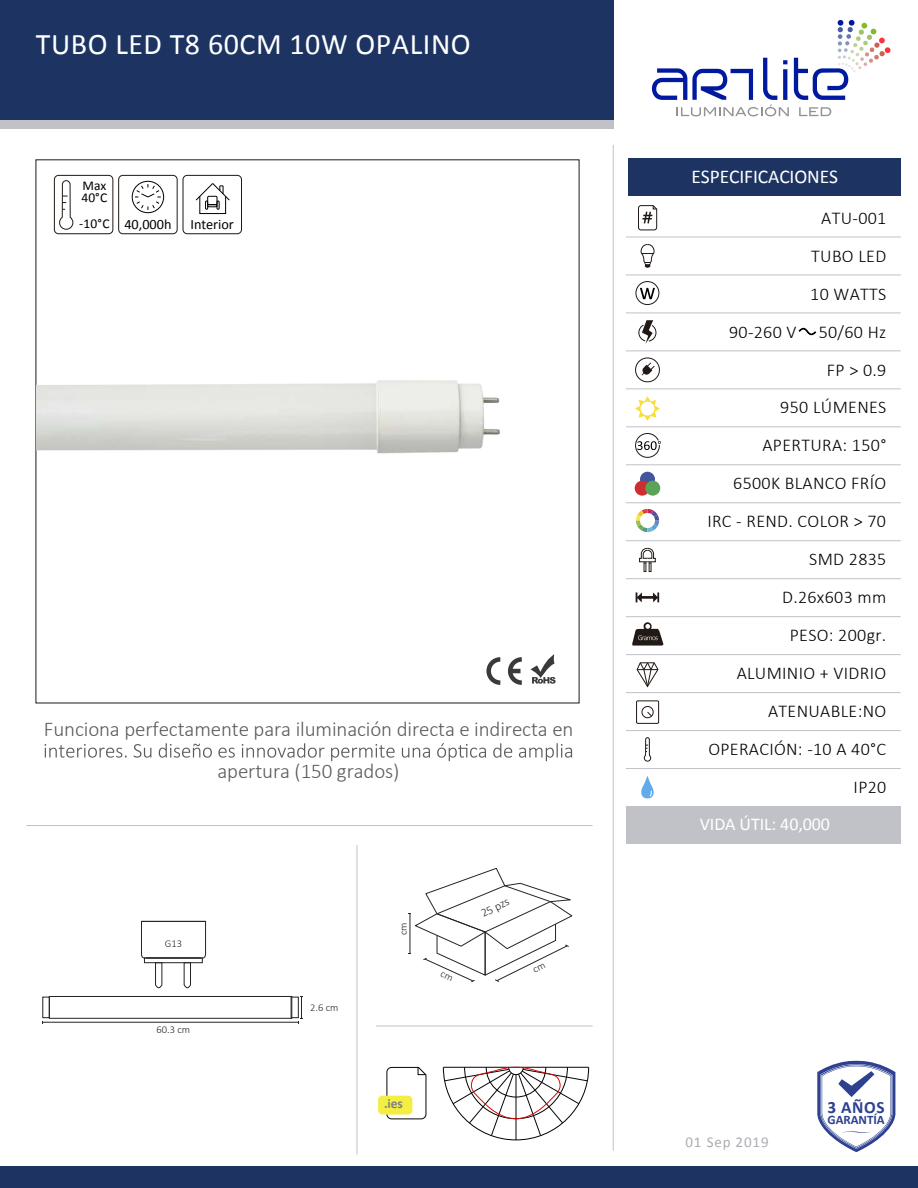
<style>
.page{position:relative;width:918px;height:1188px;background:#fff}
.page>*{position:absolute;margin:0;border:0;box-sizing:border-box;transform-origin:0 0}
.t1{font:30px "Calibri";letter-spacing:.015em;color:#fff}
.t2{font:300 21px/42px "Calibri";letter-spacing:-.005em;color:#5b5b5f;text-align:center}
.t3{font:19.5px "Calibri";letter-spacing:-.005em;color:#fff}
.t4{font:300 18px/38px "Calibri";letter-spacing:.02em;color:#000;text-align:right}
.t5{font:18px "Calibri";letter-spacing:-.005em;color:#fff}
.t6{font:700 17.25px "Calibri";color:#2d4190}
.t7{font:15px "Calibri";letter-spacing:.055em;color:#adacb2}
.t8{font:14.25px "Calibri";color:#000}
.t9{font:13.5px/12px "Calibri";color:#000}
.t10{font:700 13.5px "Calibri";color:#7f8080}
.t11{font:700 12.9px "Calibri";letter-spacing:-.005em;color:#2d4190}
.t12{font:300 12px "Calibri";color:#262424}
.t13{font:300 10.5px "Calibri";color:#262423}
.t14{font:300 10.5px "Calibri";color:#262424}
.s1{font-size:13.5px}
</style>
<div class="page">
<div style="left:629px;top:158px;width:272px;height:38px;background:#1d3463"></div>
<div style="left:0;top:120px;width:613px;height:9px;background:#c1c2c8"></div>
<div style="left:0;top:0;width:613px;height:120px;background:#1d3463"></div>
<div style="left:0;top:1167px;width:918px;height:21px;background:#1d3463"></div>
<hr style="left:357px;top:845px;width:1px;height:309px;background:#c1c2c8">
<hr style="left:626px;top:768px;width:275px;height:1px;background:#c1c2c8">
<hr style="left:626px;top:730px;width:275px;height:1px;background:#c1c2c8">
<hr style="left:626px;top:806px;width:275px;height:1px;background:#c1c2c8">
<hr style="left:626px;top:692px;width:275px;height:1px;background:#c1c2c8">
<hr style="left:626px;top:654px;width:275px;height:1px;background:#c1c2c8">
<hr style="left:626px;top:616px;width:275px;height:1px;background:#c1c2c8">
<hr style="left:626px;top:578px;width:275px;height:1px;background:#c1c2c8">
<hr style="left:626px;top:540px;width:275px;height:1px;background:#c1c2c8">
<hr style="left:626px;top:502px;width:275px;height:1px;background:#c1c2c8">
<hr style="left:626px;top:464px;width:275px;height:1px;background:#c1c2c8">
<hr style="left:626px;top:426px;width:275px;height:1px;background:#c1c2c8">
<hr style="left:626px;top:388px;width:275px;height:1px;background:#c1c2c8">
<hr style="left:626px;top:350px;width:275px;height:1px;background:#c1c2c8">
<hr style="left:626px;top:313px;width:275px;height:1px;background:#c1c2c8">
<hr style="left:626px;top:275px;width:275px;height:1px;background:#c1c2c8">
<hr style="left:626px;top:237px;width:275px;height:1px;background:#c1c2c8">
<hr style="left:613px;top:145px;width:1px;height:1006px;background:#c1c2c8">
<hr style="left:26px;top:825px;width:567px;height:1px;background:#c1c2c8">
<hr style="left:376px;top:1026px;width:217px;height:1px;background:#c1c2c8">
<svg style="left:817px;top:1061px;width:79px;height:91px"></svg>
<svg style="left:386px;top:1066px;width:41px;height:54px"></svg>
<div style="left:378px;top:1096px;width:34px;height:19px;background:#f4ed42;border-radius:4px"></div>
<svg style="left:652px;top:20px;width:239px;height:96px"></svg>
<svg style="left:45px;top:743px;width:527px;height:18px"></svg>
<div style="left:626px;top:807px;width:275px;height:37px;background:#c1c2c8"></div>
<svg style="left:638px;top:205px;width:19px;height:26px"></svg>
<svg style="left:641px;top:244px;width:13px;height:24px"></svg>
<div style="left:636px;top:281px;width:23px;height:24px;border:1px solid #211915;border-radius:50%"></div>
<svg style="left:640px;top:288px;width:15px;height:11px"></svg>
<svg style="left:639px;top:320px;width:17px;height:24px"></svg>
<div style="left:635px;top:358px;width:25px;height:24px;border:1px solid #211915;border-radius:50%"></div>
<svg style="left:642px;top:362px;width:13px;height:14px"></svg>
<svg style="left:635px;top:396px;width:25px;height:25px"></svg>
<svg style="left:635px;top:433px;width:26px;height:25px"></svg>
<div style="left:640px;top:472px;width:15px;height:15px;background:#4455a0;border-radius:50%"></div>
<div style="left:635px;top:481px;width:15px;height:15px;background:#cc2f32;border-radius:50%"></div>
<div style="left:645px;top:481px;width:15px;height:15px;background:#5da357;border-radius:50%"></div>
<svg style="left:635px;top:508px;width:25px;height:25px"></svg>
<svg style="left:639px;top:548px;width:17px;height:24px"></svg>
<svg style="left:636px;top:592px;width:23px;height:10px"></svg>
<svg style="left:632px;top:622px;width:32px;height:24px"></svg>
<svg style="left:637px;top:662px;width:21px;height:25px"></svg>
<div style="left:636px;top:701px;width:23px;height:23px;border:1px solid #211915"></div>
<div style="left:642px;top:706px;width:11px;height:12px;border:1px solid #211915;border-radius:50%"></div>
<svg style="left:647px;top:712px;width:5px;height:5px"></svg>
<svg style="left:644px;top:737px;width:7px;height:25px"></svg>
<svg style="left:641px;top:775px;width:13px;height:23px"></svg>
<svg style="left:486px;top:654px;width:70px;height:31px"></svg>
<div style="left:54px;top:175px;width:59px;height:59px;border:1px solid #211915;border-radius:4px"></div>
<svg style="left:61px;top:180px;width:10px;height:9px"></svg>
<div style="left:118px;top:175px;width:60px;height:59px;border:1px solid #211915;border-radius:4px"></div>
<div style="left:132px;top:181px;width:32px;height:32px;border:1px solid #000;border-radius:50%"></div>
<svg style="left:135px;top:184px;width:26px;height:5px"></svg>
<div style="left:183px;top:175px;width:59px;height:59px;border:1px solid #211915;border-radius:4px"></div>
<svg style="left:206px;top:183px;width:18px;height:6px"></svg>
<svg style="left:443px;top:1067px;width:146px;height:74px"></svg>
<div style="left:49px;top:996px;width:243px;height:22px;border:1px solid #252324"></div>
<div style="left:291px;top:997px;width:8px;height:21px;border:1px solid #252324"></div>
<hr style="left:43px;top:1022px;width:255px;height:1px;background:#252324">
<svg style="left:298px;top:996px;width:5px;height:27px"></svg>
<svg style="left:141px;top:921px;width:65px;height:68px"></svg>
<img style="left:36px;top:189px;width:468px;height:468px">
<svg style="left:799px;top:328px;width:17px;height:7px"></svg>
<svg style="left:409px;top:868px;width:164px;height:114px"></svg>
<h1 class="t1" style="left:36px;top:25px;width:436px">TUBO LED T8 60CM 10W OPALINO</h1>
<p class="t9" style="left:82px;top:180px;width:27px">Max<br>40°C</p>
<p class="t8" style="left:79px;top:215px;width:94px"><span class="s1">-10°C</span> 40,000h</p>
<p class="t8" style="left:191px;top:215px;width:45px">Interior</p>
<p class="t2" style="left:44px;top:708px;width:531px">Funciona perfectamente para iluminación directa e indirecta en apertura (150 grados)</p>
<p class="t13" style="left:165px;top:937px;width:19px">G13</p>
<p class="t13" style="left:157px;top:1023px;width:35px">60.3 cm</p>
<p class="t13" style="left:310px;top:1001px;width:30px">2.6 cm</p>
<p class="t14" style="left:397px;top:935px;width:14px;rotate:-90deg">cm</p>
<p class="t10" style="left:384px;top:1095px;width:20px">.ies</p>
<p class="t12" style="left:478px;top:907px;width:32px;rotate:-26deg">25 pzs</p>
<p class="t3" style="left:692px;top:164px;width:148px">ESPECIFICACIONES</p>
<p class="t4" style="left:707px;top:198px;width:180px">ATU-001<br>TUBO LED<br>10 WATTS<br>90-260 V 50/60 Hz<br>FP &gt; 0.9<br>950 LÚMENES<br>APERTURA: 150°<br>6500K BLANCO FRÍO<br>IRC - REND. COLOR &gt; 70<br>SMD 2835<br>D.26x603 mm<br>PESO: 200gr.<br>ALUMINIO + VIDRIO<br>ATENUABLE:NO<br>OPERACIÓN: -10 A 40°C<br>IP20</p>
<p class="t5" style="left:700px;top:813px;width:132px">VIDA ÚTIL: 40,000</p>
<p class="t7" style="left:686px;top:1133px;width:85px">01 Sep 2019</p>
<p class="t6" style="left:827px;top:1096px;width:59px">3 AÑOS</p>
<p class="t11" style="left:828px;top:1111px;width:59px">GARANTÍA</p>
</div>
